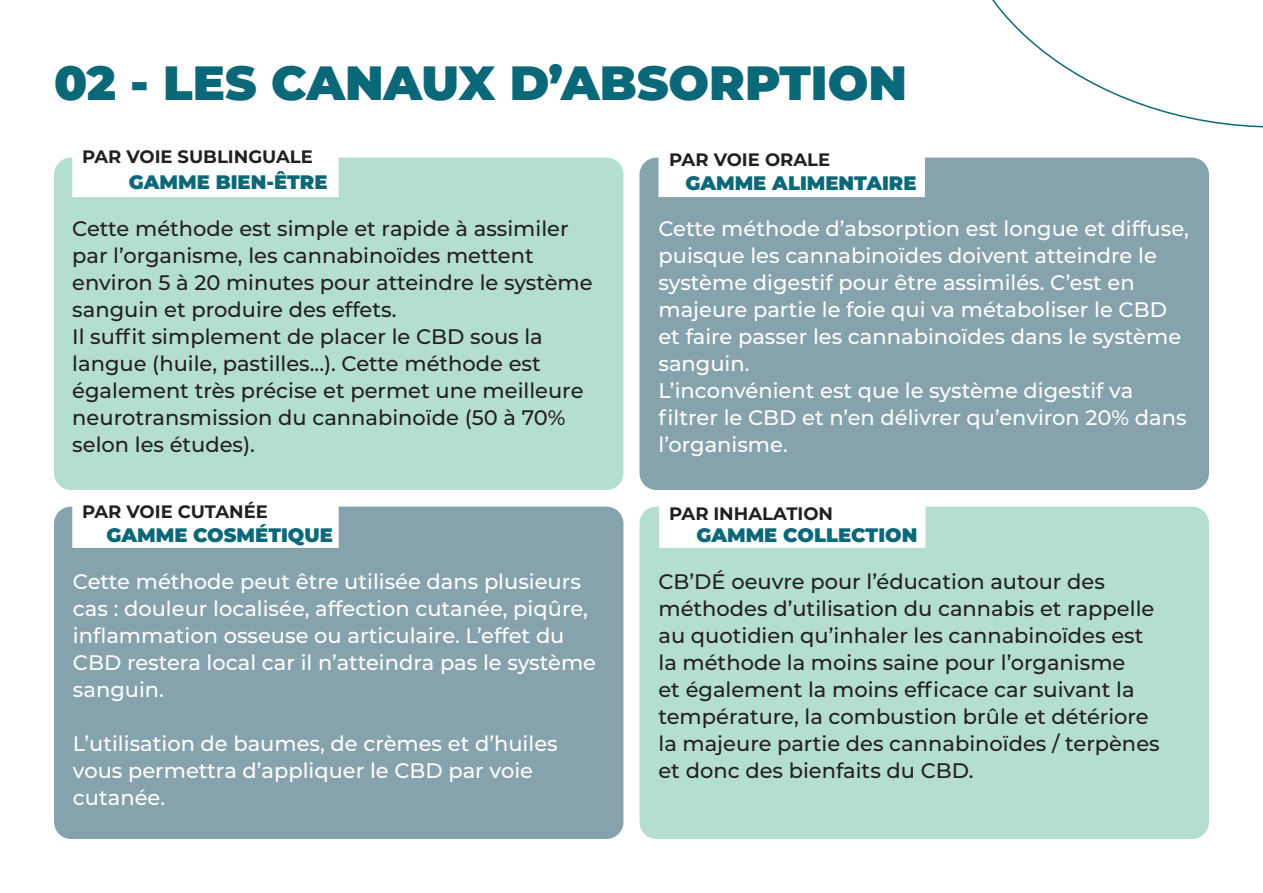
<style>
.page{position:relative;width:1263px;height:893px;background:#fff}
.page>*{position:absolute;margin:0;border:0;box-sizing:border-box;transform-origin:0 0}
.t1{font:900 48px "Montserrat";color:#0b6878}
.t2{font:500 21px/27px "Montserrat";color:#231f20}
.t3{font:500 21px/27px "Montserrat";color:#fff}
.t4{font:900 19.5px "Montserrat";color:#0b6878}
.t5{font:700 18px "Montserrat";color:#231f20}
</style>
<div class="page">
<svg style="left:992px;top:0;width:271px;height:128px"></svg>
<div style="left:54px;top:158px;width:569px;height:332px;background:#b4ded0;border-radius:17px"></div>
<div style="left:639px;top:158px;width:570px;height:332px;background:#85a2ad;border-radius:17px"></div>
<div style="left:54px;top:507px;width:569px;height:332px;background:#85a2ad;border-radius:17px"></div>
<div style="left:639px;top:507px;width:570px;height:332px;background:#b4ded0;border-radius:17px"></div>
<div style="left:72px;top:149px;width:267px;height:48px;background:#fff"></div>
<div style="left:72px;top:500px;width:267px;height:48px;background:#fff;border:2px solid #fff"></div>
<div style="left:659px;top:500px;width:266px;height:48px;background:#fff"></div>
<div style="left:658px;top:149px;width:267px;height:48px;background:#fff"></div>
<h1 class="t1" style="left:54px;top:47px;width:854px">02 - LES CANAUX D’ABSORPTION</h1>
<p class="t5" style="left:82px;top:144px;width:232px">PAR VOIE SUBLINGUALE</p>
<p class="t5" style="left:669px;top:147px;width:162px">PAR VOIE ORALE</p>
<p class="t4" style="left:129px;top:167px;width:200px">GAMME BIEN-ÊTRE</p>
<p class="t4" style="left:685px;top:168px;width:233px">GAMME ALIMENTAIRE</p>
<p class="t2" style="left:72px;top:214px;width:522px">Cette méthode est simple et rapide à assimiler par l’organisme, les cannabinoïdes mettent environ 5 à 20 minutes pour atteindre le système sanguin et produire des effets.<br>Il suffit simplement de placer le CBD sous la langue (huile, pastilles...). Cette méthode est également très précise et permet une meilleure neurotransmission du cannabinoïde (50 à 70% selon les études).</p>
<p class="t3" style="left:658px;top:214px;width:532px">Cette méthode d’absorption est longue et diffuse, puisque les cannabinoïdes doivent atteindre le système digestif pour être assimilés. C’est en majeure partie le foie qui va métaboliser le CBD et faire passer les cannabinoïdes dans le système sanguin.<br>L’inconvénient est que le système digestif va filtrer le CBD et n’en délivrer qu’environ 20% dans l’organisme.</p>
<p class="t5" style="left:82px;top:499px;width:187px">PAR VOIE CUTANÉE</p>
<p class="t5" style="left:669px;top:500px;width:165px">PAR INHALATION</p>
<p class="t4" style="left:107px;top:520px;width:228px">GAMME COSMÉTIQUE</p>
<p class="t4" style="left:696px;top:521px;width:223px">GAMME COLLECTION</p>
<p class="t3" style="left:73px;top:567px;width:525px">Cette méthode peut être utilisée dans plusieurs cas : douleur localisée, affection cutanée, piqûre, inflammation osseuse ou articulaire. L’effet du CBD restera local car il n’atteindra pas le système sanguin.</p>
<p class="t3" style="left:73px;top:729px;width:486px">L’utilisation de baumes, de crèmes et d’huiles vous permettra d’appliquer le CBD par voie cutanée.</p>
<p class="t2" style="left:658px;top:567px;width:503px">CB’DÉ oeuvre pour l’éducation autour des méthodes d’utilisation du cannabis et rappelle au quotidien qu’inhaler les cannabinoïdes est la méthode la moins saine pour l’organisme<br>et également la moins efficace car suivant la température, la combustion brûle et détériore la majeure partie des cannabinoïdes / terpènes et donc des bienfaits du CBD.</p>
</div>
